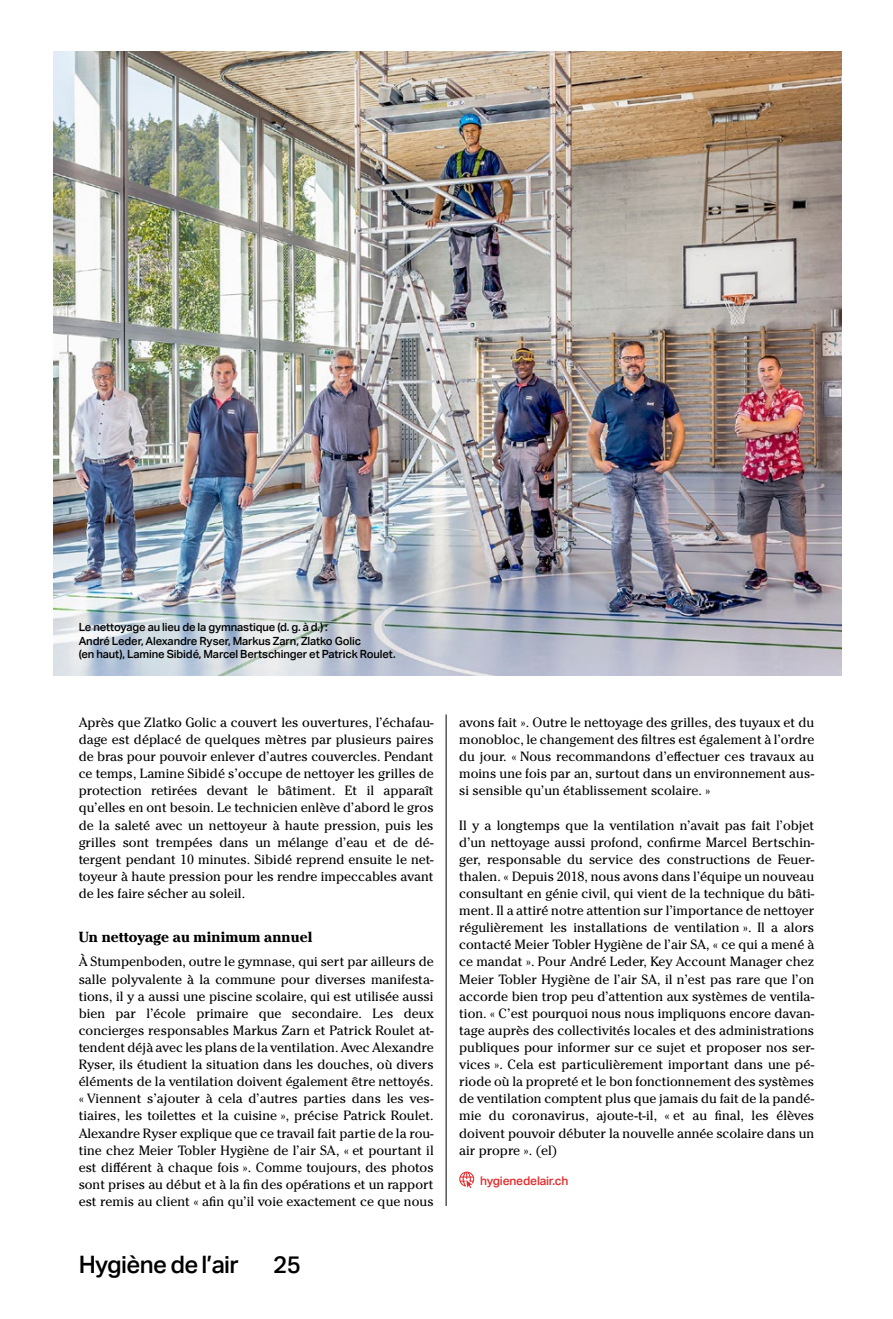
<style>
.page{position:relative;width:893px;height:1319px;background:#fff}
.page>*{position:absolute;margin:0;border:0;box-sizing:border-box;transform-origin:0 0}
.t1{font:500 24px "Aktiv Grotesk";letter-spacing:-.025em;color:#000}
._0_Untertitel{font:700 14.55px "Cheltenham Pro";color:#000}
._0_Lauftext{font:13.35px/17.1px "Cheltenham Pro";color:#000;text-align:justify}
._0_Randnotiz_Text{font:500 12px "Aktiv Grotesk";letter-spacing:-.015em;color:#e42b2b}
._0_Legende{font:500 11.25px/13.6px "Aktiv Grotesk";letter-spacing:-.01em;color:#000}
</style>
<div class="page">
<img style="left:53px;top:51px;width:789px;height:624px">
<hr style="left:446px;top:714px;width:1px;height:491px;background:#000">
<svg style="left:459px;top:1171px;width:15px;height:16px"></svg>
<p class="_0_Legende" style="left:79px;top:620px;width:318px">Le nettoyage au lieu de la gymnastique (d. g. à d.) :<br>André Leder, Alexandre Ryser, Markus Zarn, Zlatko Golic<br>(en haut), Lamine Sibidé, Marcel Bertschinger et Patrick Roulet.</p>
<p class="_0_Lauftext" style="left:79px;top:713px;width:357px">Après que Zlatko Golic a couvert les ouvertures, l’échafau&shy;dage est déplacé de quelques mètres par plusieurs paires de bras pour pouvoir enlever d’autres couvercles. Pendant ce temps, Lamine Sibidé s’occupe de nettoyer les grilles de protection retirées devant le bâtiment. Et il apparaît qu’elles en ont besoin. Le technicien enlève d’abord le gros de la saleté avec un nettoyeur à haute pression, puis les grilles sont trempées dans un mélange d’eau et de dé&shy;tergent pendant 10 minutes. Sibidé reprend ensuite le net&shy;toyeur à haute pression pour les rendre impeccables avant de les faire sécher au soleil.</p>
<p class="_0_Untertitel" style="left:79px;top:927px;width:235px">Un nettoyage au minimum annuel</p>
<p class="_0_Lauftext" style="left:79px;top:952px;width:357px">À Stumpenboden, outre le gymnase, qui sert par ailleurs de salle polyvalente à la commune pour diverses manifesta&shy;tions, il y a aussi une piscine scolaire, qui est utilisée aussi bien par l’école primaire que secondaire. Les deux concierges responsables Markus Zarn et Patrick Roulet at&shy;tendent déjà avec les plans de la ventilation. Avec Alexandre Ryser, ils étudient la situation dans les douches, où divers éléments de la ventilation doivent également être nettoyés. « Viennent s’ajouter à cela d’autres parties dans les ves&shy;tiaires, les toilettes et la cuisine », précise Patrick Roulet.<br>Alexandre Ryser explique que ce travail fait partie de la rou&shy;tine chez Meier Tobler Hygiène de l’air SA, « et pourtant il est différent à chaque fois ». Comme toujours, des photos sont prises au début et à la fin des opérations et un rapport est remis au client « afin qu’il voie exactement ce que nous</p>
<p class="t1" style="left:79px;top:1250px;width:162px">Hygiène de l’air</p>
<p class="t1" style="left:273px;top:1250px;width:29px">25</p>
<p class="_0_Lauftext" style="left:459px;top:713px;width:357px">avons fait ». Outre le nettoyage des grilles, des tuyaux et du monobloc, le changement des filtres est également à l’ordre du jour. « Nous recommandons d’effectuer ces travaux au moins une fois par an, surtout dans un environnement aus&shy;si sensible qu’un établissement scolaire. »</p>
<p class="_0_Lauftext" style="left:459px;top:816px;width:357px">Il y a longtemps que la ventilation n’avait pas fait l’objet d’un nettoyage aussi profond, confirme Marcel Bertschin&shy;ger, responsable du service des constructions de Feuer&shy;thalen. « Depuis 2018, nous avons dans l’équipe un nouveau consultant en génie civil, qui vient de la technique du bâti&shy;ment. Il a attiré notre attention sur l’importance de nettoyer régulièrement les installations de ventilation ». Il a alors contacté Meier Tobler Hygiène de l’air SA, « ce qui a mené à ce mandat ». Pour André Leder, Key Account Manager chez Meier Tobler Hygiène de l’air SA, il n’est pas rare que l’on accorde bien trop peu d’attention aux systèmes de ventila&shy;tion. « C’est pourquoi nous nous impliquons encore davan&shy;tage auprès des collectivités locales et des administrations publiques pour informer sur ce sujet et proposer nos ser&shy;vices ». Cela est particulièrement important dans une pé&shy;riode où la propreté et le bon fonctionnement des systèmes de ventilation comptent plus que jamais du fait de la pandé&shy;mie du coronavirus, ajoute-t-il, « et au final, les élèves doivent pouvoir débuter la nouvelle année scolaire dans un air propre ». (el)</p>
<p class="_0_Randnotiz_Text" style="left:480px;top:1173px;width:90px">hygienedelair.ch</p>
</div>
